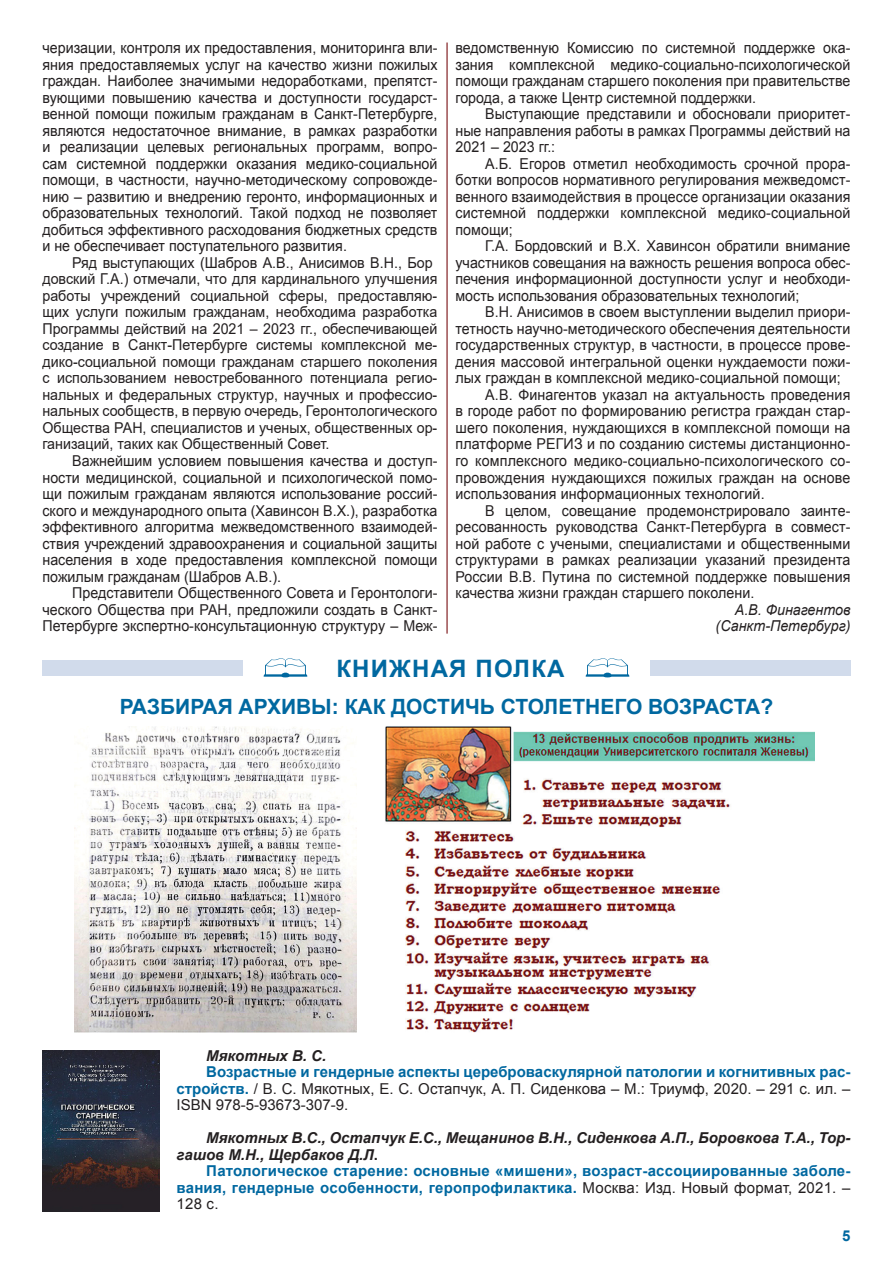
<style>
.page{position:relative;width:893px;height:1263px;background:#fff}
.page>*{position:absolute;margin:0;border:0;box-sizing:border-box;transform-origin:0 0}
.Заголовок_01{font:700 24px "Arial";letter-spacing:.05em;color:#0068a0}
.Заголовок_01-2{font:700 21px "Arial";color:#0068a0}
.Текст_01{font:15px/16.5px "Arial";color:#231f20;text-align:justify;scale:.95 1}
.Текст_01-2{font:15px/16.5px "Arial";color:#231f20;text-align:justify}
.Текст_01-3{font:700 15px/16.5px "Arial";letter-spacing:.015em;color:#0068a0;text-align:justify}
.Текст_01-4{font:italic 700 15px/16.5px "Arial";color:#231f20}
.Текст_01-5{font:italic 15px "Arial";color:#231f20;scale:.95 1}
.s1{font-weight:700;color:#0068a0}
.s2{font-style:normal}
.s3{font-weight:400;color:#231f20}
</style>
<div class="page">
<div style="left:650px;top:660px;width:200px;height:16px;background:#d1dbeb"></div>
<div style="left:43px;top:660px;width:200px;height:16px;background:#d1dbeb"></div>
<img style="left:74px;top:726px;width:282px;height:306px">
<img style="left:385px;top:726px;width:429px;height:307px">
<img style="left:43px;top:1050px;width:117px;height:162px">
<hr style="left:446px;top:43px;width:2px;height:591px;background:#7a1315">
<p class="Текст_01" style="left:455px;top:40px;width:417px">ведомственную Комиссию по системной поддержке ока&shy;зания комплексной медико-социально-психологической помощи гражданам старшего поколения при правительстве города, а также Центр системной поддержки.</p>
<p class="Текст_01" style="left:455px;top:106px;width:417px;text-indent:30px">Выступающие представили и обосновали приоритет&shy;ные направления работы в рамках Программы действий на 2021 – 2023 гг.:</p>
<p class="Текст_01" style="left:455px;top:156px;width:417px;text-indent:30px">А.Б. Егоров отметил необходимость срочной прора&shy;ботки вопросов нормативного регулирования межведомст&shy;венного взаимодействия в процессе организации оказания системной поддержки комплексной медико-социальной помощи;</p>
<p class="Текст_01" style="left:455px;top:238px;width:417px;text-indent:30px">Г.А. Бордовский и В.Х. Хавинсон обратили внимание участников совещания на важность решения вопроса обес&shy;печения информационной доступности услуг и необходи&shy;мость использования образовательных технологий;</p>
<p class="Текст_01" style="left:455px;top:304px;width:417px;text-indent:30px">В.Н. Анисимов в своем выступлении выделил приори&shy;тетность научно-методического обеспечения деятельности государственных структур, в частности, в процессе прове&shy;дения массовой интегральной оценки нуждаемости пожи&shy;лых граждан в комплексной медико-социальной помощи;</p>
<p class="Текст_01" style="left:455px;top:387px;width:417px;text-indent:30px">А.В. Финагентов указал на актуальность проведения в городе работ по формированию регистра граждан стар&shy;шего поколения, нуждающихся в комплексной помощи на платформе РЕГИЗ и по созданию системы дистанционно&shy;го комплексного медико-социально-психологического со&shy;провождения нуждающихся пожилых граждан на основе использования информационных технологий.</p>
<p class="Текст_01" style="left:455px;top:502px;width:417px;text-indent:30px">В целом, совещание продемонстрировало заинте&shy;ресованность руководства Санкт-Петербурга в совмест&shy;ной работе с учеными, специалистами и общественными структурами в рамках реализации указаний президента России В.В. Путина по системной поддержке повышения качества жизни граждан старшего поколени.</p>
<p class="Текст_01-5" style="left:735px;top:599px;width:123px">А.В. Финагентов</p>
<p class="Текст_01-5" style="left:716px;top:616px;width:143px">(Санкт-Петербург)</p>
<p class="Заголовок_01" style="left:260px;top:652px;width:375px">▪ КНИЖНАЯ ПОЛКА ▪</p>
<p class="Заголовок_01-2" style="left:120px;top:692px;width:655px">РАЗБИРАЯ АРХИВЫ: КАК ДОСТИЧЬ СТОЛЕТНЕГО ВОЗРАСТА?</p>
<p class="Текст_01" style="left:43px;top:40px;width:417px">черизации, контроля их предоставления, мониторинга вли&shy;яния предоставляемых услуг на качество жизни пожилых граждан. Наиболее значимыми недоработками, препятст&shy;вующими повышению качества и доступности государст&shy;венной помощи пожилым гражданам в Санкт-Петербурге, являются недостаточное внимание, в рамках разработки и реализации целевых региональных программ, вопро&shy;сам системной поддержки оказания медико-социальной помощи, в частности, научно-методическому сопровожде&shy;нию – развитию и внедрению геронто, информационных и образовательных технологий. Такой подход не позволяет добиться эффективного расходования бюджетных средств и не обеспечивает поступательного развития.</p>
<p class="Текст_01" style="left:42px;top:254px;width:417px;text-align:left;text-indent:30px">Ряд выступающих (Шабров А.В., Анисимов В.Н., Бор довский Г.А.) отмечали, что для кардинального улучшения работы учреждений социальной сферы, предоставляю&shy;щих услуги пожилым гражданам, необходима разработка Программы действий на 2021 – 2023 гг., обеспечивающей создание в Санкт-Петербурге системы комплексной ме&shy;дико-социальной помощи гражданам старшего поколения с использованием невостребованного потенциала регио&shy;нальных и федеральных структур, научных и профессио&shy;нальных сообществ, в первую очередь, Геронтологического Общества РАН, специалистов и ученых, общественных ор&shy;ганизаций, таких как Общественный Совет.</p>
<p class="Текст_01" style="left:43px;top:453px;width:417px;text-indent:30px">Важнейшим условием повышения качества и доступ&shy;ности медицинской, социальной и психологической помо&shy;щи пожилым гражданам являются использование россий&shy;ского и международного опыта (Хавинсон В.Х.), разработка эффективного алгоритма межведомственного взаимодей&shy;ствия учреждений здравоохранения и социальной защиты населения в ходе предоставления комплексной помощи пожилым гражданам (Шабров А.В.).</p>
<p class="Текст_01" style="left:43px;top:585px;width:417px;text-indent:30px">Представители Общественного Совета и Геронтологи&shy;ческого Общества при РАН, предложили создать в Санкт-Петербурге экспертно-консультационную структуру – Меж-</p>
<p class="Текст_01-4" style="left:206px;top:1047px;width:121px">Мякотных В. С.</p>
<p class="Текст_01-2" style="left:177px;top:1064px;width:675px;text-indent:30px"><span class="s1">Возрастные и гендерные аспекты цереброваскулярной патологии и когнитивных рас&shy;стройств.</span> / В. С. Мякотных, Е. С. Остапчук, А. П. Сиденкова – М.: Триумф, 2020. – 291 с. ил. – ISBN 978-5-93673-307-9.</p>
<p class="Текст_01-4" style="left:177px;top:1130px;width:675px;text-indent:30px">Мякотных В.С., Остапчук Е.С., Мещанинов В.Н., Сиденкова А.П., Боровкова Т.А., Тор&shy;гашов М.Н., Щербаков Д.Л<span class="s2">.</span></p>
<p class="Текст_01-3" style="left:177px;top:1163px;width:675px;text-indent:30px">Патологическое старение: основные «мишени», возраст-ассоциированные заболе&shy;вания, гендерные особенности, геропрофилактика. <span class="s3">Москва: Изд. Новый формат, 2021. – 128 с.</span></p>
<p class="Текст_01-3" style="left:842px;top:1228px;width:10px">5</p>
</div>
